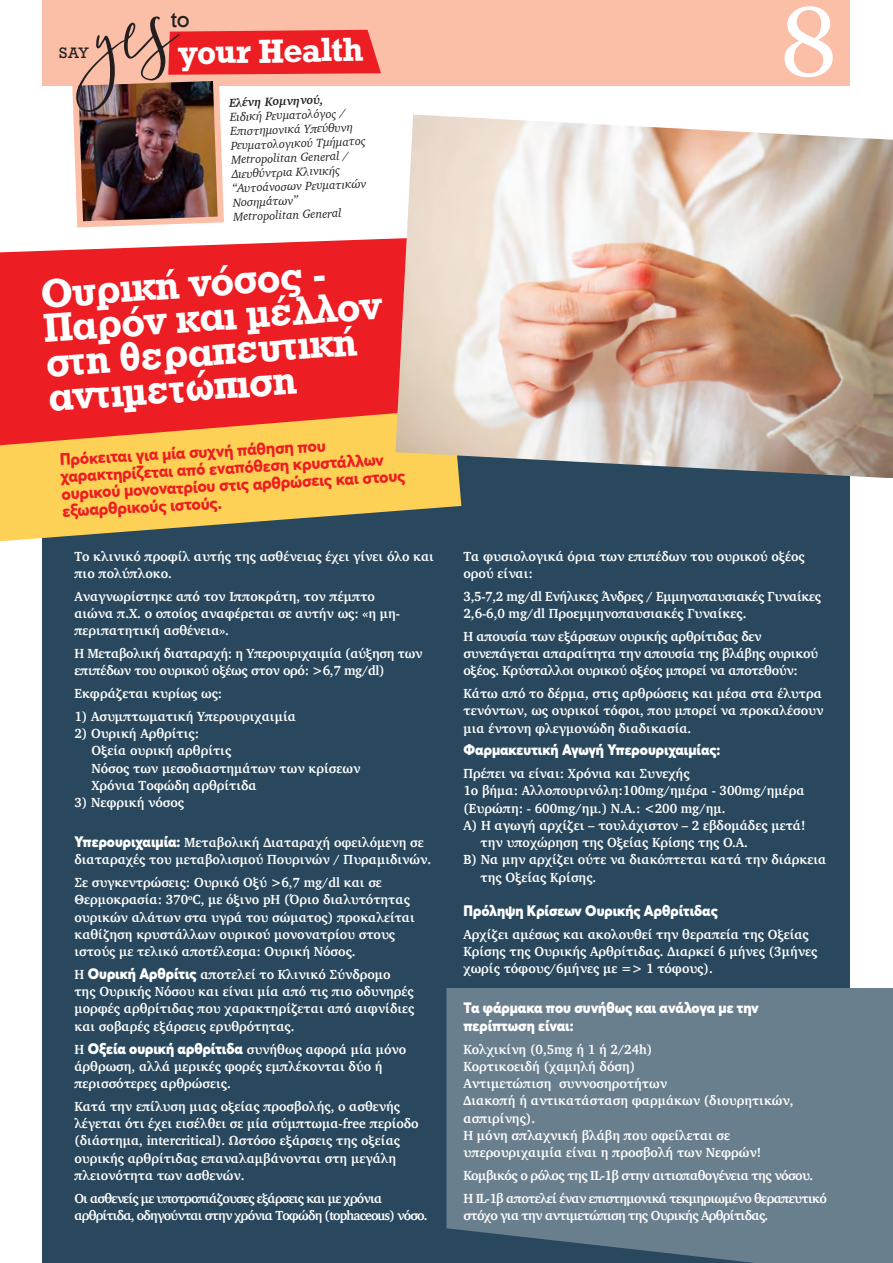
<style>
.page{position:relative;width:893px;height:1263px;background:#fff}
.page>*{position:absolute;margin:0;border:0;box-sizing:border-box;transform-origin:0 0}
.t1{font:97.5px "Georgia";color:#fff}
.t2{font:42px/34.5px "UB Rockwell Bold";color:#fff}
.t3{font:700 31.5px "Rockwell";color:#fff}
.t4{font:21px "Rockwell";color:#231f20}
.t5{font:800 16.5px/17.2px "Averta";color:#ed1d24}
.t6{font:900 15px/17.2px "Averta";color:#fff;scale:.95 1}
.t7{font:14.25px "Rockwell";color:#231f20}
.t8{font:700 13.5px/17.2px "Charter";color:#fff;scale:.95 1}
.t9{font:700 13.5px/17.2px "Charter";letter-spacing:-.02em;color:#fff;scale:.95 1}
.t10{font:700 13.5px/22.8px "Charter";letter-spacing:-.05em;color:#fff;scale:.95 1}
.t11{font:700 13.5px/17.2px "Charter";letter-spacing:-.06em;color:#fff;scale:.95 1}
.t12{font:italic 12px/14.2px "Charter";color:#231f20}
.t13{font:italic 700 12px "Charter";color:#231f20}
.s1{font-family:"Averta";font-weight:900;font-size:15px}
</style>
<div class="page">
<div style="left:43px;top:433px;width:807px;height:830px;background:#29485d"></div>
<svg style="left:0;top:445px;width:461px;height:96px;fill:#fdd155"></svg>
<svg style="left:0;top:238px;width:395px;height:207px;background:#ee322f"></svg>
<img style="left:395px;top:115px;width:498px;height:363px">
<div style="left:43px;top:0;width:807px;height:85px;background:#fbbea7"></div>
<div style="left:446px;top:988px;width:447px;height:275px;background:#697f8e"></div>
<svg style="left:69px;top:16px;width:312px;height:212px"></svg>
<h3 class="t4" style="left:170px;top:6px;width:21px">to</h3>
<p class="t7" style="left:59px;top:44px;width:32px">SAY</p>
<h3 class="t3" style="left:177px;top:32px;width:188px;rotate:-1deg">your Health</h3>
<p class="t13" style="left:229px;top:93px;width:96px;rotate:-2deg">Ελένη Κομνηνού,</p>
<p class="t12" style="left:230px;top:110px;width:137px;rotate:-2deg">Ειδική Ρευματολόγος /<br>Επιστημονικά Υπεύθυνη<br>Ρευματολογικού Τμήματος<br>Metropolitan General /<br>Διευθύντρια Κλινικής “Αυτοάνοσων Ρευματικών<br>Νοσημάτωνˮ<br>Metropolitan General</p>
<h2 class="t2" style="left:40px;top:276px;width:340px;rotate:-4deg">Ουρική νόσος -<br>Παρόν και μέλλον στη θεραπευτική αντιμετώπιση</h2>
<p class="t5" style="left:59px;top:450px;width:346px;rotate:-3deg">Πρόκειται για μία συχνή πάθηση που χαρακτηρίζεται από εναπόθεση κρυστάλλων ουρικού μονονατρίου στις αρθρώσεις και στους εξωαρθρικούς ιστούς.</p>
<p class="t8" style="left:74px;top:547px;width:380px">Το κλινικό προφίλ αυτής της ασθένειας έχει γίνει όλο και πιο πολύπλοκο.</p>
<p class="t8" style="left:74px;top:587px;width:344px">Αναγνωρίστηκε από τον Ιπποκράτη, τον πέμπτο αιώνα π.Χ. ο οποίος αναφέρεται σε αυτήν ως: «η μη&shy;περιπατητική ασθένεια».</p>
<p class="t9" style="left:74px;top:645px;width:368px">Η Μεταβολική διαταραχή: η Υπερουριχαιμία (αύξηση των επιπέδων του ουρικού οξέως στον ορό: &gt;6,7 mg/dl)</p>
<p class="t8" style="left:74px;top:685px;width:157px">Eκφράζεται κυρίως ως:</p>
<p class="t8" style="left:74px;top:707px;width:235px">1) Ασυμπτωματική Υπερουριχαιμία</p>
<p class="t8" style="left:91px;top:725px;width:285px;text-indent:-17px">2) Ουρική Αρθρίτις:<br>Οξεία ουρική αρθρίτις<br>Νόσος των μεσοδιαστημάτων των κρίσεων<br>Χρόνια Τοφώδη αρθρίτιδα</p>
<p class="t8" style="left:74px;top:794px;width:117px">3) Νεφρική νόσος</p>
<p class="t8" style="left:74px;top:834px;width:377px"><span class="s1">Υπερουριχαιμία:</span> Μεταβολική Διαταραχή οφειλόμενη σε διαταραχές του μεταβολισμού Πουρινών / Πυραμιδινών.</p>
<p class="t8" style="left:74px;top:874px;width:360px">Σε συγκεντρώσεις: Ουρικό Οξύ &gt;6,7 mg/dl και σε Θερμοκρασία: 370<sup>o</sup>C, με όξινο pH (Όριο διαλυτότητας ουρικών αλάτων στα υγρά του σώματος) προκαλείται καθίζηση κρυστάλλων ουρικού μονονατρίου στους ιστούς με τελικό αποτέλεσμα: Ουρική Νόσος.</p>
<p class="t8" style="left:74px;top:965px;width:359px">Η <span class="s1">Ουρική Αρθρίτις</span> αποτελεί το Κλινικό Σύνδρομο της Ουρικής Νόσου και είναι μία από τις πιο οδυνηρές μορφές αρθρίτιδας που χαρακτηρίζεται από αιφνίδιες και σοβαρές εξάρσεις ερυθρότητας.</p>
<p class="t8" style="left:74px;top:1040px;width:351px">Η <span class="s1">Οξεία ουρική αρθρίτιδα</span> συνήθως αφορά μία μόνο άρθρωση, αλλά μερικές φορές εμπλέκονται δύο ή περισσότερες αρθρώσεις.</p>
<p class="t8" style="left:74px;top:1097px;width:364px">Κατά την επίλυση μιας οξείας προσβολής, ο ασθενής λέγεται ότι έχει εισέλθει σε μία σύμπτωμα-free περίοδο (διάστημα, intercritical). Ωστόσο εξάρσεις της οξείας ουρικής αρθρίτιδας επαναλαμβάνονται στη μεγάλη πλειονότητα των ασθενών.</p>
<p class="t11" style="left:74px;top:1189px;width:373px">Οι ασθενείς με υποτροπιάζουσες εξάρσεις και με χρόνια αρθρίτιδα, οδηγούνται στην χρόνια Τοφώδη (tophaceous) νόσο.</p>
<h1 class="t1" style="left:780px;top:-29px;width:60px">8</h1>
<p class="t8" style="left:463px;top:547px;width:361px">Τα φυσιολογικά όρια των επιπέδων του ουρικού οξέος ορού είναι:</p>
<p class="t9" style="left:463px;top:587px;width:378px">3,5-7,2 mg/dl Ενήλικες Άνδρες / Εμμηνοπαυσιακές Γυναίκες<br>2,6-6,0 mg/dl Προεμμηνοπαυσιακές Γυναίκες.</p>
<p class="t9" style="left:463px;top:627px;width:375px">Η απουσία των εξάρσεων ουρικής αρθρίτιδας δεν συνεπάγεται απαραίτητα την απουσία της βλάβης ουρικού οξέος. Κρύσταλλοι ουρικού οξέος μπορεί να αποτεθούν:</p>
<p class="t8" style="left:463px;top:685px;width:380px;text-align:justify">Κάτω από το δέρμα, στις αρθρώσεις και μέσα στα έλυτρα τενόντων, ως ουρικοί τόφοι, που μπορεί να προκαλέσουν μια έντονη φλεγμονώδη διαδικασία.</p>
<p class="t6" style="left:463px;top:741px;width:272px">Φαρμακευτική Αγωγή Υπερουριχαιμίας:</p>
<p class="t8" style="left:463px;top:765px;width:239px">Πρέπει να είναι: Χρόνια και Συνεχής</p>
<p class="t8" style="left:463px;top:782px;width:361px">1ο βήμα: Αλλοπουρινόλη:100mg/ημέρα - 300mg/ημέρα</p>
<p class="t8" style="left:463px;top:799px;width:277px">(Ευρώπη: - 600mg/ημ.) Ν.Α.: &lt;200 mg/ημ.</p>
<p class="t8" style="left:463px;top:816px;width:361px">Α) Η αγωγή αρχίζει – τουλάχιστον – 2 εβδομάδες μετά!</p>
<p class="t8" style="left:480px;top:834px;width:283px">την υποχώρηση της Οξείας Κρίσης της Ο.Α.</p>
<p class="t8" style="left:463px;top:851px;width:383px">Β) Να μην αρχίζει ούτε να διακόπτεται κατά την διάρκεια</p>
<p class="t8" style="left:480px;top:868px;width:123px">της Οξείας Κρίσης.</p>
<p class="t6" style="left:463px;top:902px;width:269px">Πρόληψη Κρίσεων Ουρικής Αρθρίτιδας</p>
<p class="t8" style="left:463px;top:925px;width:374px">Αρχίζει αμέσως και ακολουθεί την θεραπεία της Οξείας<br>Κρίσης της Ουρικής Αρθρίτιδας. Διαρκεί 6 μήνες (3μήνες χωρίς τόφους/6μήνες με =&gt; 1 τόφους).</p>
<p class="t6" style="left:463px;top:999px;width:312px">Τα φάρμακα που συνήθως και ανάλογα με την περίπτωση είναι:</p>
<p class="t8" style="left:463px;top:1040px;width:349px">Κολχικίνη (0,5mg ή 1 ή 2/24h)<br>Κορτικοειδή (χαμηλή δόση)<br>Αντιμετώπιση συννοσηροτήτων<br>Διακοπή ή αντικατάσταση φαρμάκων (διουρητικών, ασπιρίνης).<br>Η μόνη σπλαχνική βλάβη που οφείλεται σε υπερουριχαιμία είναι η προσβολή των Νεφρών!</p>
<p class="t10" style="left:463px;top:1163px;width:384px">Κομβικός ο ρόλος της IL-1β στην αιτιοπαθογένεια της νόσου.<br>Η IL-1β αποτελεί έναν επιστημονικά τεκμηριωμένο θεραπευτικό</p>
<p class="t10" style="left:463px;top:1203px;width:322px">στόχο για την αντιμετώπιση της Ουρικής Αρθρίτιδας.</p>
</div>
